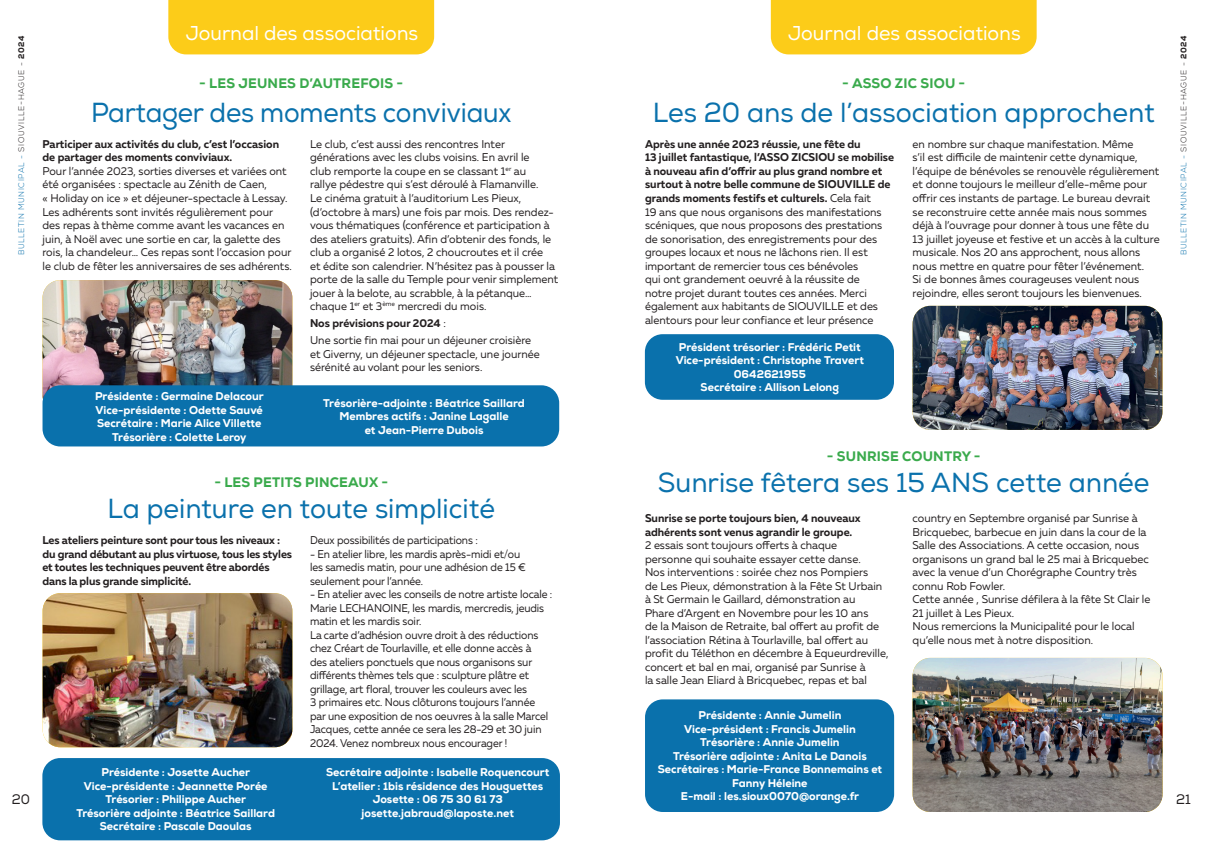
<style>
.page{position:relative;width:1205px;height:851px;background:#fff}
.page>*{position:absolute;margin:0;border:0;box-sizing:border-box;transform-origin:0 0}
.t1{font:27.5px "Nexa";color:#0a71ac}
.t2{font:27.5px "Nexa";color:#0a71ac;scale:.95 1}
.t3{font:20px "Nexa";color:#fff}
.t4{font:800 13.75px "Nexa";letter-spacing:.015em;color:#3aaa4c}
.t5{font:13.75px "Nexa";color:#231f20}
.t6{font:11.25px/13.5px "Muller";color:#231f20}
.t7{font:800 11.25px/13.5px "Nexa";color:#fff;text-align:center}
.t8{font:11.25px/13.5px "Muller";color:#231f20;scale:.94 1}
.t9{font:700 11.25px/13.5px "Muller";letter-spacing:-.01em;color:#231f20}
.t10{font:300 8.12px "Nexa";letter-spacing:.075em;color:#0a71ac}
.s1{color:#231f20}
.s2{font-weight:800;color:#231f20}
.s3{font-weight:700}
</style>
<div class="page">
<img style="left:43px;top:593px;width:249px;height:154px">
<div style="left:168px;top:0;width:266px;height:54px;background:#fccc19"></div>
<div style="left:42px;top:758px;width:518px;height:82px;background:#0a71ac;border-radius:18px"></div>
<img style="left:912px;top:657px;width:250px;height:154px">
<div style="left:771px;top:0;width:265px;height:54px;background:#fccc19"></div>
<div style="left:645px;top:699px;width:249px;height:112px;background:#0a71ac;border-radius:18px"></div>
<img style="left:43px;top:280px;width:249px;height:119px">
<div style="left:43px;top:385px;width:516px;height:61px;background:#0a71ac;border-radius:18px"></div>
<img style="left:912px;top:306px;width:250px;height:124px">
<div style="left:645px;top:334px;width:249px;height:66px;background:#0a71ac;border-radius:18px"></div>
<p class="t10" style="left:17px;top:255px;width:221px;rotate:-90deg">BULLETIN MUNICIPAL - <span class="s1">SIOUVILLE-HAGUE -</span> <span class="s2">2024</span></p>
<h2 class="t3" style="left:186px;top:21px;width:234px">Journal des associations</h2>
<p class="t4" style="left:199px;top:74px;width:205px">- LES JEUNES D’AUTREFOIS -</p>
<h1 class="t2" style="left:91px;top:96px;width:444px">Partager des moments conviviaux</h1>
<p class="t9" style="left:43px;top:137px;width:238px">Participer aux activités du club, c’est l’occasion de partager des moments conviviaux.</p>
<p class="t6" style="left:43px;top:164px;width:251px">Pour l’année 2023, sorties diverses et variées ont été organisées : spectacle au Zénith de Caen,<br>« Holiday on ice » et déjeuner-spectacle à Lessay.<br>Les adhérents sont invités régulièrement pour des repas à thème comme avant les vacances en juin, à Noël avec une sortie en car, la galette des rois, la chandeleur… Ces repas sont l’occasion pour le club de fêter les anniversaires de ses adhérents.</p>
<p class="t6" style="left:310px;top:137px;width:250px">Le club, c’est aussi des rencontres Inter générations avec les clubs voisins. En avril le<br>club remporte la coupe en se classant 1<sup>er</sup> au<br>rallye pédestre qui s’est déroulé à Flamanville.<br>Le cinéma gratuit à l’auditorium Les Pieux, (d’octobre à mars) une fois par mois. Des rendez&shy;vous thématiques (conférence et participation à des ateliers gratuits). Afin d’obtenir des fonds, le club a organisé 2 lotos, 2 choucroutes et il crée<br>et édite son calendrier. N’hésitez pas à pousser la porte de la salle du Temple pour venir simplement jouer à la belote, au scrabble, à la pétanque… chaque 1<sup>er</sup> et 3<sup>ème</sup> mercredi du mois.</p>
<p class="t6" style="left:310px;top:314px;width:222px;line-height:17px"><span class="s3">Nos prévisions pour 2024</span> :<br>Une sortie fin mai pour un déjeuner croisière</p>
<p class="t6" style="left:310px;top:347px;width:231px">et Giverny, un déjeuner spectacle, une journée sérénité au volant pour les seniors.</p>
<p class="t7" style="left:95px;top:389px;width:170px">Présidente : Germaine Delacour<br>Vice-présidente : Odette Sauvé<br>Secrétaire : Marie Alice Villette<br>Trésorière : Colette Leroy</p>
<p class="t7" style="left:323px;top:396px;width:203px">Trésorière-adjointe : Béatrice Saillard<br>Membres actifs : Janine Lagalle<br>et Jean-Pierre Dubois</p>
<p class="t4" style="left:214px;top:473px;width:175px">- LES PETITS PINCEAUX -</p>
<h2 class="t3" style="left:788px;top:21px;width:234px">Journal des associations</h2>
<p class="t4" style="left:842px;top:74px;width:125px">- ASSO ZIC SIOU -</p>
<h1 class="t1" style="left:653px;top:96px;width:503px">Les 20 ans de l’association approchent</h1>
<p class="t6" style="left:645px;top:137px;width:250px"><span class="s3">Après une année 2023 réussie, une fête du<br>13 juillet fantastique, l’ASSO ZICSIOU se mobilise à nouveau afin d’offrir au plus grand nombre et surtout à notre belle commune de SIOUVILLE de grands moments festifs et culturels.</span> Cela fait<br>19 ans que nous organisons des manifestations scéniques, que nous proposons des prestations de sonorisation, des enregistrements pour des groupes locaux et nous ne lâchons rien. Il est important de remercier tous ces bénévoles<br>qui ont grandement oeuvré à la réussite de<br>notre projet durant toutes ces années. Merci également aux habitants de SIOUVILLE et des alentours pour leur confiance et leur présence</p>
<p class="t6" style="left:912px;top:137px;width:248px">en nombre sur chaque manifestation. Même<br>s’il est difficile de maintenir cette dynamique, l’équipe de bénévoles se renouvèle régulièrement et donne toujours le meilleur d’elle-même pour offrir ces instants de partage. Le bureau devrait se reconstruire cette année mais nous sommes déjà à l’ouvrage pour donner à tous une fête du 13 juillet joyeuse et festive et un accès à la culture musicale. Nos 20 ans approchent, nous allons nous mettre en quatre pour fêter l’événement.<br>Si de bonnes âmes courageuses veulent nous rejoindre, elles seront toujours les bienvenues.</p>
<p class="t7" style="left:676px;top:340px;width:190px">Président trésorier : Frédéric Petit<br>Vice-président : Christophe Travert<br>0642621955<br>Secrétaire : Allison Lelong</p>
<p class="t10" style="left:1179px;top:255px;width:221px;rotate:-90deg">BULLETIN MUNICIPAL - <span class="s1">SIOUVILLE-HAGUE -</span> <span class="s2">2024</span></p>
<p class="t4" style="left:827px;top:447px;width:155px">- SUNRISE COUNTRY -</p>
<h1 class="t1" style="left:658px;top:465px;width:493px">Sunrise fêtera ses 15 ANS cette année</h1>
<h1 class="t1" style="left:107px;top:491px;width:389px">La peinture en toute simplicité</h1>
<p class="t9" style="left:645px;top:511px;width:217px">Sunrise se porte toujours bien, 4 nouveaux adhérents sont venus agrandir le groupe.</p>
<p class="t6" style="left:645px;top:538px;width:245px">2 essais sont toujours offerts à chaque<br>personne qui souhaite essayer cette danse.<br>Nos interventions : soirée chez nos Pompiers<br>de Les Pieux, démonstration à la Fête St Urbain à St Germain le Gaillard, démonstration au<br>Phare d’Argent en Novembre pour les 10 ans<br>de la Maison de Retraite, bal offert au profit de l’association Rétina à Tourlaville, bal offert au profit du Téléthon en décembre à Equeurdreville, concert et bal en mai, organisé par Sunrise à<br>la salle Jean Eliard à Bricquebec, repas et bal</p>
<p class="t6" style="left:912px;top:511px;width:239px">country en Septembre organisé par Sunrise à Bricquebec, barbecue en juin dans la cour de la Salle des Associations. A cette occasion, nous organisons un grand bal le 25 mai à Bricquebec avec la venue d’un Chorégraphe Country très connu Rob Fowler.<br>Cette année , Sunrise défilera à la fête St Clair le 21 juillet à Les Pieux.<br>Nous remercions la Municipalité pour le local qu’elle nous met à notre disposition.</p>
<p class="t9" style="left:42px;top:533px;width:251px">Les ateliers peinture sont pour tous les niveaux : du grand débutant au plus virtuose, tous les styles et toutes les techniques peuvent être abordés dans la plus grande simplicité.</p>
<p class="t8" style="left:310px;top:533px;width:180px">Deux possibilités de participations :</p>
<p class="t8" style="left:310px;top:546px;width:231px">- En atelier libre, les mardis après-midi et/ou les samedis matin, pour une adhésion de 15 € seulement pour l’année.</p>
<p class="t8" style="left:310px;top:587px;width:259px">- En atelier avec les conseils de notre artiste locale :<br>Marie LECHANOINE, les mardis, mercredis, jeudis matin et les mardis soir.<br>La carte d’adhésion ouvre droit à des réductions chez Créart de Tourlaville, et elle donne accès à<br>des ateliers ponctuels que nous organisons sur différents thèmes tels que : sculpture plâtre et grillage, art floral, trouver les couleurs avec les<br>3 primaires etc. Nous clôturons toujours l’année par une exposition de nos oeuvres à la salle Marcel Jacques, cette année ce sera les 28-29 et 30 juin 2024. Venez nombreux nous encourager !</p>
<p class="t7" style="left:658px;top:708px;width:226px">Présidente : Annie Jumelin<br>Vice-président : Francis Jumelin<br>Trésorière : Annie Jumelin<br>Trésorière adjointe : Anita Le Danois<br>Secrétaires : Marie-France Bonnemains et<br>Fanny Héleine<br>E-mail : les.sioux0070@orange.fr</p>
<p class="t7" style="left:76px;top:765px;width:200px">Présidente : Josette Aucher<br>Vice-présidente : Jeannette Porée<br>Trésorier : Philippe Aucher<br>Trésorière adjointe : Béatrice Saillard<br>Secrétaire : Pascale Daoulas</p>
<p class="t7" style="left:326px;top:765px;width:225px">Secrétaire adjointe : Isabelle Roquencourt L’atelier : 1bis résidence des Houguettes Josette : 06 75 30 61 73 josette.jabraud@laposte.net</p>
<p class="t5" style="left:12px;top:790px;width:20px">20</p>
<p class="t5" style="left:1176px;top:790px;width:16px">21</p>
</div>
